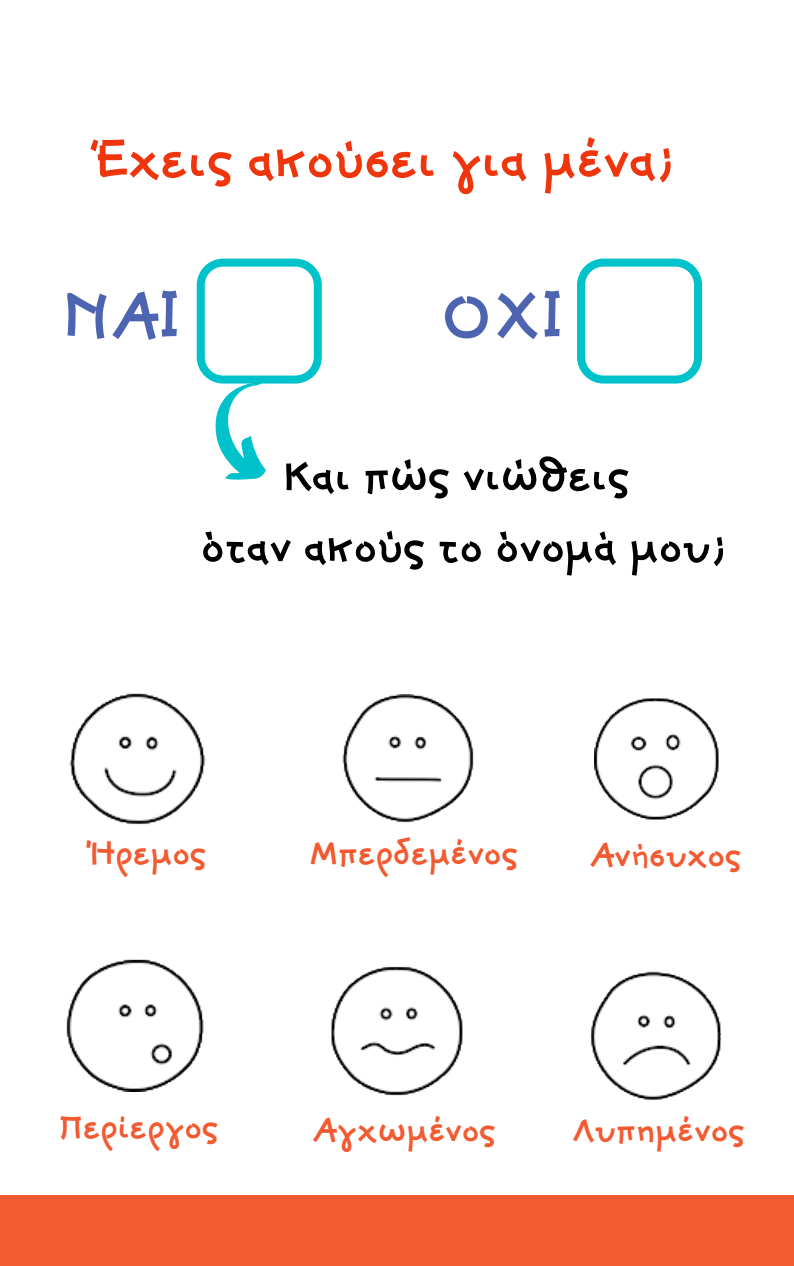
<style>
.page{position:relative;width:794px;height:1266px;background:#fff}
.page>*{position:absolute;margin:0;border:0;box-sizing:border-box;transform-origin:0 0}
.t1{font:700 85.5px "PF Junior";color:#4d64b0}
.t2{font:700 69.75px "PF Junior";color:#ee350c}
.t3{font:700 59.25px/71.1px "PF Junior";color:#000;text-align:center}
.t4{font:700 44.25px "PF Junior";color:#f25a31}
</style>
<div class="page">
<div style="left:0;top:1195px;width:793px;height:71px;background:#f25a31"></div>
<svg style="left:577px;top:259px;width:124px;height:124px"></svg>
<svg style="left:197px;top:259px;width:124px;height:221px"></svg>
<img style="left:69px;top:693px;width:136px;height:132px">
<img style="left:331px;top:966px;width:132px;height:130px">
<img style="left:594px;top:698px;width:125px;height:122px">
<img style="left:342px;top:695px;width:132px;height:128px">
<img style="left:590px;top:971px;width:132px;height:129px">
<img style="left:66px;top:959px;width:138px;height:132px">
<h2 class="t2" style="left:94px;top:127px;width:580px">Έχεις ακούσει για µένα;</h2>
<h1 class="t1" style="left:62px;top:276px;width:119px">ΝΑΙ</h1>
<h1 class="t1" style="left:439px;top:276px;width:124px">ΟΧΙ</h1>
<h3 class="t3" style="left:200px;top:441px;width:526px">Και πώς νιώθεις<br>όταν ακούς το όνοµά µου;</h3>
<p class="t4" style="left:89px;top:832px;width:119px">Ήρεµος</p>
<p class="t4" style="left:309px;top:832px;width:210px">Μπερδεµένος</p>
<p class="t4" style="left:589px;top:834px;width:153px">Ανήσυχος</p>
<p class="t4" style="left:59px;top:1107px;width:161px">Περίεργος</p>
<p class="t4" style="left:313px;top:1109px;width:184px">Αγχωµένος</p>
<p class="t4" style="left:573px;top:1109px;width:173px">Λυπηµένος</p>
</div>
